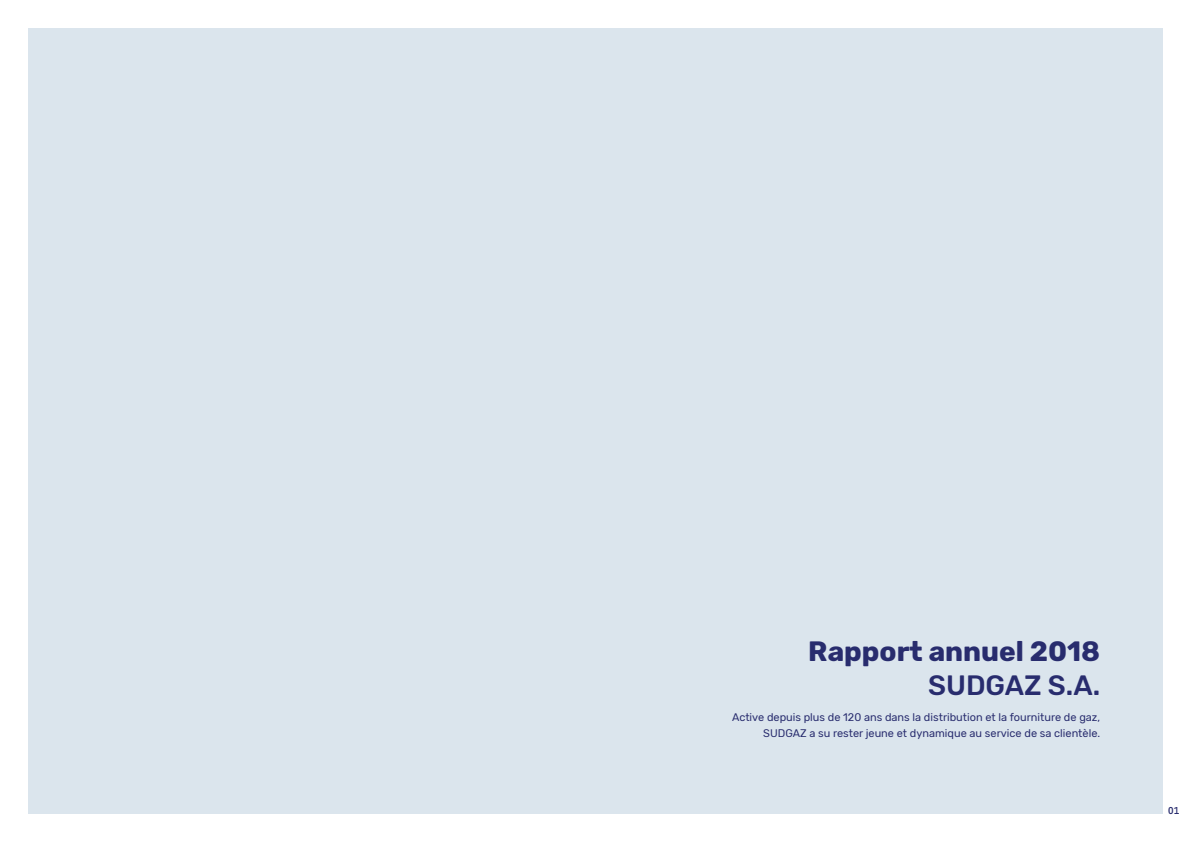
<style>
.page{position:relative;width:1191px;height:842px;background:#fff}
.page>*{position:absolute;margin:0;border:0;box-sizing:border-box;transform-origin:0 0}
.t1{font:700 27.9px "Rubik";color:#282c6e}
.t2{font:500 27.9px "Rubik";color:#282c6e}
.t3{font:11px/16px "Rubik";color:#282c6e;text-align:right}
.t4{font:700 11px "Lekton";color:#282c6e}
</style>
<div class="page">
<div style="left:28px;top:28px;width:1134px;height:786px;background:#dbe5ed"></div>
<h1 class="t1" style="left:808px;top:634px;width:293px">Rapport annuel 2018</h1>
<h1 class="t2" style="left:928px;top:669px;width:174px">SUDGAZ S.A.</h1>
<p class="t3" style="left:732px;top:709px;width:370px">Active depuis plus de 120 ans dans la distribution et la fourniture de gaz,<br>SUDGAZ a su rester jeune et dynamique au service de sa clientèle.</p>
<p class="t4" style="left:1168px;top:803px;width:12px">01</p>
</div>
